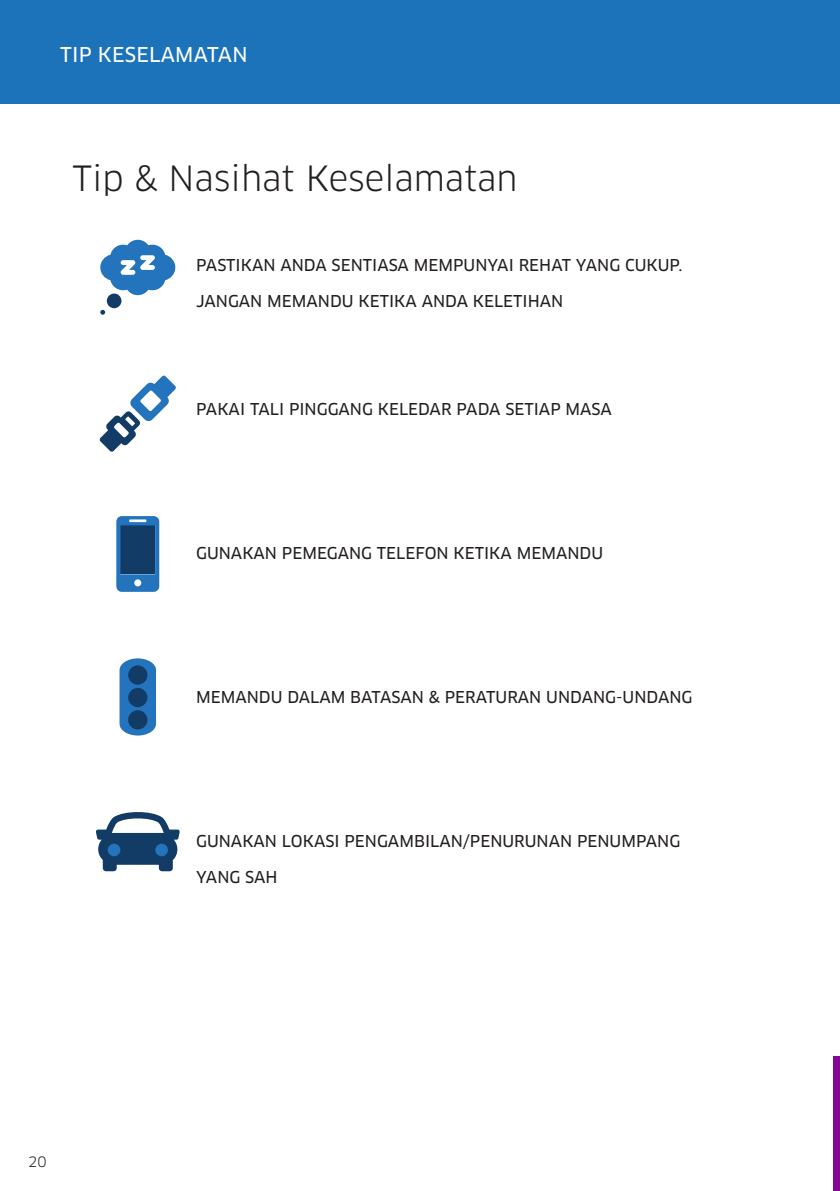
<style>
.page{position:relative;width:840px;height:1191px;background:#fff}
.page>*{position:absolute;margin:0;border:0;box-sizing:border-box;transform-origin:0 0}
.t1{font:34px "Clan Pro";color:#231f20}
.t2{font:20px "Clan Pro News";letter-spacing:.01em;color:#fff}
.t3{font:16px "Clan Pro News";color:#231f20}
.t4{font:14px "Clan Pro";color:#231f20}
</style>
<div class="page">
<hr style="left:839px;top:0;width:1px;height:103px;background:#1d73ba">
<div style="left:0;top:0;width:839px;height:103px;background:#1d73ba"></div>
<svg style="left:100px;top:310px;width:5px;height:5px"></svg>
<div style="left:107px;top:293px;width:14px;height:15px;background:#123b66;border-radius:50%"></div>
<svg style="left:100px;top:240px;width:75px;height:55px"></svg>
<svg style="left:99px;top:375px;width:77px;height:77px"></svg>
<svg style="left:116px;top:516px;width:43px;height:76px;background:#255d93"></svg>
<svg style="left:96px;top:812px;width:84px;height:59px"></svg>
<svg style="left:119px;top:658px;width:37px;height:77px;background:#3c82c3"></svg>
<div style="left:128px;top:665px;width:19px;height:19px;background:#123b66;border-radius:50%"></div>
<div style="left:128px;top:710px;width:19px;height:19px;background:#123b66;border-radius:50%"></div>
<div style="left:128px;top:688px;width:19px;height:19px;background:#123b66;border-radius:50%"></div>
<div style="left:833px;top:1056px;width:6px;height:135px;background:#840894"></div>
<p class="t2" style="left:60px;top:42px;width:189px">TIP KESELAMATAN</p>
<p class="t1" style="left:72px;top:158px;width:446px">Tip &amp; Nasihat Keselamatan</p>
<p class="t3" style="left:196px;top:255px;width:487px">PASTIKAN ANDA SENTIASA MEMPUNYAI REHAT YANG CUKUP.</p>
<p class="t3" style="left:196px;top:291px;width:368px">JANGAN MEMANDU KETIKA ANDA KELETIHAN</p>
<p class="t3" style="left:196px;top:399px;width:417px">PAKAI TALI PINGGANG KELEDAR PADA SETIAP MASA</p>
<p class="t3" style="left:196px;top:543px;width:408px">GUNAKAN PEMEGANG TELEFON KETIKA MEMANDU</p>
<p class="t3" style="left:196px;top:687px;width:497px">MEMANDU DALAM BATASAN &amp; PERATURAN UNDANG-UNDANG</p>
<p class="t3" style="left:196px;top:831px;width:485px">GUNAKAN LOKASI PENGAMBILAN/PENURUNAN PENUMPANG</p>
<p class="t3" style="left:196px;top:867px;width:83px">YANG SAH</p>
<p class="t4" style="left:28px;top:1153px;width:20px">20</p>
</div>
